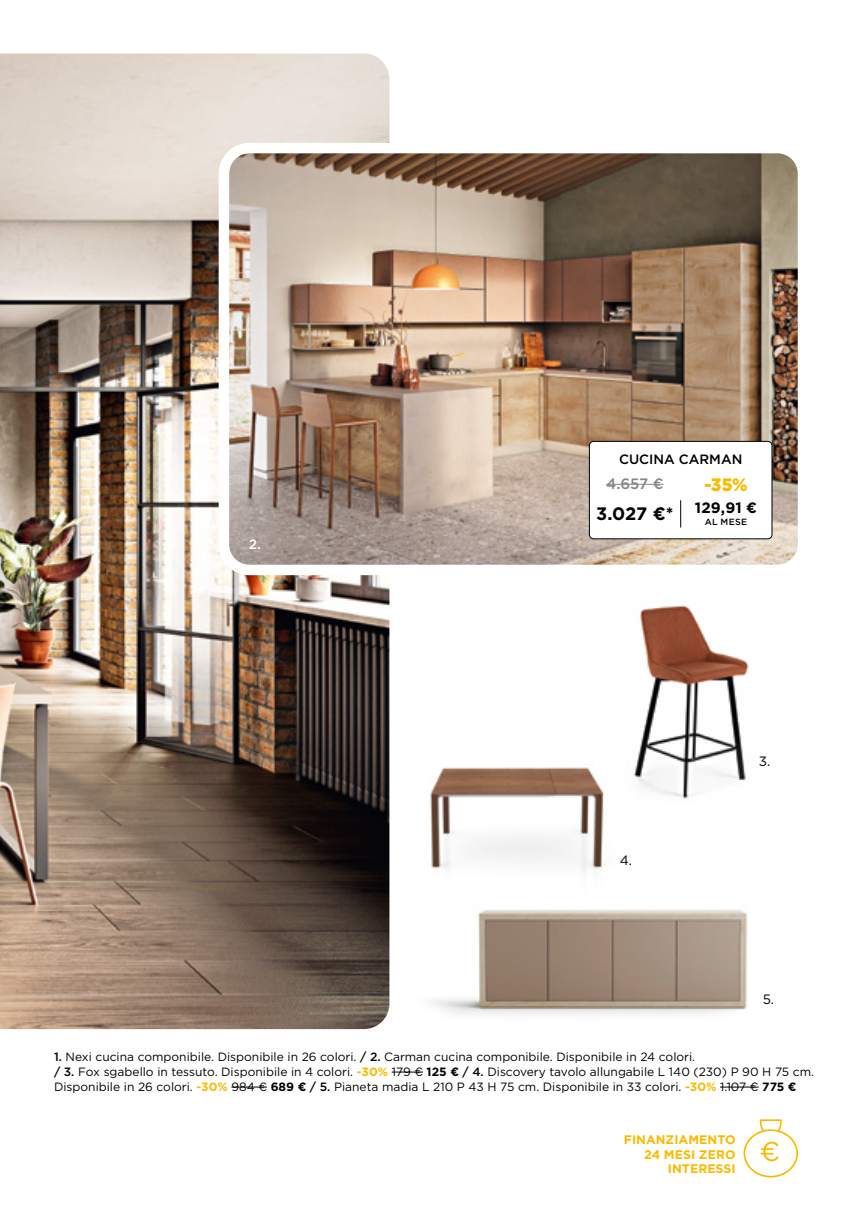
<style>
.page{position:relative;width:851px;height:1212px;background:#fff}
.page>*{position:absolute;margin:0;border:0;box-sizing:border-box;transform-origin:0 0}
.t1{font:700 18px "Gotham";color:#000}
.t2{font:900 18px "Gotham";color:#fbba00;scale:.95 1}
.t3{font:700 15px "Gotham";color:#000}
.t4{font:500 15px "Gotham";color:#878786}
.t5{font:500 13.5px "Gotham";color:#000}
.t6{font:13.5px "Gotham";color:#000}
.t7{font:500 13.5px "Gotham";color:#fff}
.t8{font:700 12.45px/14.4px "Gotham";color:#fbba00;text-align:right}
.t9{font:12px/15px "Gotham";color:#000}
.t10{font:500 9px "Gotham";letter-spacing:.035em;color:#000}
.s1{font-weight:500}
.s2{font-weight:700;color:#fbba00}
.s3{font-weight:700}
</style>
<div class="page">
<img style="left:634px;top:605px;width:115px;height:194px">
<img style="left:429px;top:767px;width:176px;height:105px">
<img style="left:433px;top:909px;width:315px;height:106px">
<img style="left:0;top:54px;width:389px;height:975px">
<img style="left:224px;top:148px;width:573px;height:422px">
<div style="left:219px;top:143px;width:589px;height:432px;border:10px solid #fff;border-radius:26px"></div>
<hr style="left:391px;top:1072px;width:32px;height:1px;background:#000">
<hr style="left:231px;top:1087px;width:36px;height:1px;background:#000">
<hr style="left:720px;top:1087px;width:38px;height:1px;background:#000">
<div style="left:589px;top:441px;width:182px;height:98px;background:#fff;border-radius:4px"></div>
<div style="left:589px;top:441px;width:183px;height:98px;border:1px solid #000;border-radius:4px"></div>
<hr style="left:606px;top:484px;width:57px;height:1px;background:#878786">
<svg style="left:680px;top:500px;width:1px;height:27px"></svg>
<svg style="left:758px;top:1119px;width:24px;height:14px"></svg>
<div style="left:743px;top:1129px;width:54px;height:48px;border:2px solid #fbba00;border-radius:50%"></div>
<svg style="left:760px;top:1141px;width:18px;height:20px"></svg>
<p class="t5" style="left:619px;top:451px;width:125px">CUCINA CARMAN</p>
<p class="t7" style="left:249px;top:535px;width:13px">2.</p>
<p class="t4" style="left:606px;top:474px;width:59px">4.657 €</p>
<h1 class="t2" style="left:704px;top:472px;width:47px">-35%</h1>
<p class="t3" style="left:694px;top:498px;width:64px">129,91 €</p>
<p class="t10" style="left:704px;top:516px;width:44px">AL MESE</p>
<h1 class="t1" style="left:596px;top:502px;width:79px">3.027 €*</h1>
<p class="t6" style="left:619px;top:851px;width:14px">4.</p>
<p class="t6" style="left:758px;top:752px;width:13px">3.</p>
<p class="t6" style="left:762px;top:990px;width:13px">5.</p>
<p class="t9" style="left:54px;top:1049px;width:761px"><span class="s1">1.</span> Nexi cucina componibile. Disponibile in 26 colori. <span class="s1">/ 2.</span> Carman cucina componibile. Disponibile in 24 colori.<br><span class="s1">/ 3.</span> Fox sgabello in tessuto. Disponibile in 4 colori. <span class="s2">-30%</span> 179 € <span class="s3">125 €</span> <span class="s1">/ 4.</span> Discovery tavolo allungabile L 140 (230) P 90 H 75 cm.<br>Disponibile in 26 colori. <span class="s2">-30%</span> 984 € <span class="s3">689 €</span> <span class="s1">/ 5.</span> Pianeta madia L 210 P 43 H 75 cm. Disponibile in 33 colori. <span class="s2">-30%</span> 1.107 € <span class="s3">775 €</span></p>
<p class="t8" style="left:623px;top:1133px;width:113px">FINANZIAMENTO<br>24 MESI ZERO<br>INTERESSI</p>
</div>
